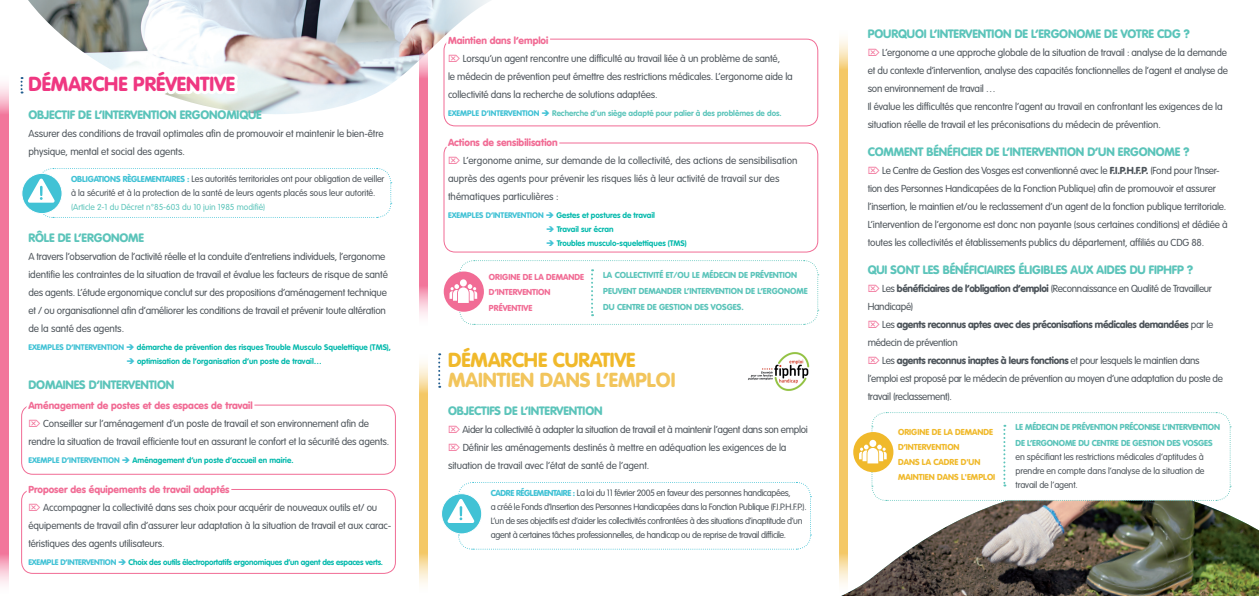
<style>
.page{position:relative;width:1259px;height:596px;background:#fff}
.page>*{position:absolute;margin:0;border:0;box-sizing:border-box;transform-origin:0 0}
.t1{font:900 20px "VAG Rounded Std";color:#f2c55c}
.t2{font:900 20px "VAG Rounded Std";color:#ef3781}
.t3{font:900 20px "VAG Rounded Std";color:#f0b92b}
.t4{font:900 12px "VAG Rounded Std";letter-spacing:-.01em;color:#5bc4ba}
.t5{font:300 10px/18px "VAG Rounded Std";letter-spacing:-.015em;color:#4d545a}
.t6{font:900 10px "VAG Rounded Std";color:#f16c95}
.t7{font:900 10px/18px "VAG Rounded Std";letter-spacing:-.03em;color:#4d545a}
.t8{font:300 9px/14px "VAG Rounded Std";letter-spacing:-.04em;color:#4d545a}
.t9{font:300 9px/14px "VAG Rounded Std";letter-spacing:-.01em;color:#4d545a}
.t10{font:900 8.5px/16px "VAG Rounded Std";color:#5bc4ba}
.t11{font:900 8.5px/15px "VAG Rounded Std";color:#f0b92b}
.t12{font:300 8.5px "VAG Rounded Std";color:#5bc4ba}
.t13{font:900 8.5px/15px "VAG Rounded Std";color:#f16c95}
.t14{font:700 8px "VAG Rounded Std";color:#03b9ac}
.t15{font:700 8px "VAG Rounded Std";letter-spacing:-.02em;color:#03b9ac}
.t16{font:700 8px "VAG Rounded Std";color:#5bc4ba}
.s1{font-weight:900;font-size:8.5px;color:#41c2d5}
.s2{font-weight:900;color:#41c2d5}
.s3{color:#41c2d5}
.s4{font-weight:900}
.s5{font-weight:300}
</style>
<div class="page">
<img style="left:28px;top:0;width:416px;height:117px">
<img style="left:848px;top:485px;width:411px;height:110px">
<div style="left:21px;top:404px;width:375px;height:70px;border:1px solid #f16c95;border-radius:11px"></div>
<div style="left:21px;top:489px;width:375px;height:84px;border:1px solid #f16c95;border-radius:11px"></div>
<div style="left:444px;top:39px;width:374px;height:87px;border:1px solid #f16c95;border-radius:11px"></div>
<svg style="left:22px;top:173px;width:40px;height:40px"></svg>
<div style="left:21px;top:173px;width:42px;height:41px;border:1px solid #fff;border-radius:50%"></div>
<svg style="left:441px;top:493px;width:41px;height:40px"></svg>
<div style="left:441px;top:493px;width:41px;height:41px;border:1px solid #fff;border-radius:50%"></div>
<div style="left:249px;top:399px;width:5px;height:11px;border:4px solid #fff"></div>
<svg style="left:21px;top:3px;width:220px;height:114px"></svg>
<svg style="left:27px;top:168px;width:365px;height:50px"></svg>
<svg style="left:447px;top:482px;width:364px;height:68px"></svg>
<div style="left:444px;top:143px;width:374px;height:109px;border:1px solid #f16c95;border-radius:11px"></div>
<svg style="left:443px;top:114px;width:118px;height:36px"></svg>
<div style="left:853px;top:432px;width:40px;height:40px;background:#f0b92b;border-radius:50%"></div>
<svg style="left:859px;top:412px;width:372px;height:89px"></svg>
<svg style="left:438px;top:260px;width:381px;height:128px"></svg>
<div style="left:0;top:72px;width:9px;height:523px;background:#f2769b"></div>
<svg style="left:420px;top:36px;width:8px;height:281px;background:#f087a5"></svg>
<svg style="left:420px;top:362px;width:8px;height:223px;background:#f5d07e"></svg>
<div style="left:839px;top:27px;width:9px;height:568px;background:#f4c866"></div>
<img style="left:746px;top:351px;width:65px;height:40px">
<svg style="left:23px;top:399px;width:229px;height:13px"></svg>
<svg style="left:25px;top:489px;width:208px;height:4px"></svg>
<svg style="left:444px;top:0;width:106px;height:66px"></svg>
<h1 class="t2" style="left:28px;top:72px;width:208px">DÉMARCHE PRÉVENTIVE</h1>
<p class="t4" style="left:28px;top:107px;width:235px">OBJECTIF DE L’INTERVENTION ERGONOMIQUE</p>
<p class="t5" style="left:28px;top:125px;width:357px">Assurer des conditions de travail optimales afin de promouvoir et maintenir le bien-être physique, mental et social des agents.</p>
<p class="t9" style="left:71px;top:172px;width:315px"><span class="s1">OBLIGATIONS RÈGLEMENTAIRES :</span> Les autorités territoriales ont pour obligation de veiller à la sécurité et à la protection de la santé de leurs agents placés sous leur autorité.</p>
<p class="t12" style="left:71px;top:202px;width:196px">(Article 2-1 du Décret n°85-603 du 10 juin 1985 modifié)</p>
<p class="t4" style="left:28px;top:230px;width:117px">RÔLE DE L’ERGONOME</p>
<p class="t5" style="left:28px;top:247px;width:361px">A travers l’observation de l’activité réelle et la conduite d’entretiens individuels, l’ergonome identifie les contraintes de la situation de travail et évalue les facteurs de risque de santé des agents. L’étude ergonomique conclut sur des propositions d’aménagement technique et / ou organisationnel afin d’améliorer les conditions de travail et prévenir toute altération de la santé des agents.</p>
<p class="t14" style="left:28px;top:342px;width:364px"><span class="s2">EXEMPLES D’INTERVENTION</span> <span class="s3">➔</span> démarche de prévention des risques Trouble Musculo Squelettique (TMS),</p>
<p class="t14" style="left:126px;top:356px;width:197px"><span class="s3">➔</span> optimisation de l’organisation d’un poste de travail…</p>
<p class="t4" style="left:28px;top:377px;width:147px">DOMAINES D’INTERVENTION</p>
<p class="t6" style="left:28px;top:399px;width:226px">Aménagement de postes et des espaces de travail</p>
<p class="t5" style="left:28px;top:414px;width:362px;text-align:center">Conseiller sur l’aménagement d’un poste de travail et son environnement afin de<br>rendre la situation de travail efficiente tout en assurant le confort et la sécurité des agents.</p>
<p class="t14" style="left:28px;top:455px;width:267px"><span class="s2">EXEMPLE D’INTERVENTION</span> <span class="s3">➔</span> Aménagement d’un poste d’accueil en mairie.</p>
<p class="t6" style="left:28px;top:483px;width:203px">Proposer des équipements de travail adaptés</p>
<p class="t5" style="left:28px;top:498px;width:364px;text-indent:15px">Accompagner la collectivité dans ses choix pour acquérir de nouveaux outils et/ ou équipements de travail afin d’assurer leur adaptation à la situation de travail et aux carac&shy;téristiques des agents utilisateurs.</p>
<p class="t15" style="left:28px;top:557px;width:356px"><span class="s2">EXEMPLE D’INTERVENTION</span> <span class="s3">➔</span> Choix des outils électroportatifs ergonomiques d’un agent des espaces verts.</p>
<p class="t6" style="left:448px;top:34px;width:102px">Maintien dans l’emploi</p>
<p class="t5" style="left:448px;top:50px;width:346px;text-indent:15px">Lorsqu’un agent rencontre une difficulté au travail liée à un problème de santé,<br>le médecin de prévention peut émettre des restrictions médicales. L’ergonome aide la collectivité dans la recherche de solutions adaptées.</p>
<p class="t16" style="left:448px;top:108px;width:335px"><span class="s2">EXEMPLE D’INTERVENTION</span> <span class="s3">➔</span> Recherche d’un siège adapté pour palier à des problèmes de dos.</p>
<p class="t6" style="left:448px;top:136px;width:111px">Actions de sensibilisation</p>
<p class="t5" style="left:448px;top:152px;width:351px;text-indent:15px">L’ergonome anime, sur demande de la collectivité, des actions de sensibilisation auprès des agents pour prévenir les risques liés à leur activité de travail sur des thématiques particulières :</p>
<p class="t14" style="left:448px;top:210px;width:208px"><span class="s2">EXEMPLES D’INTERVENTION</span> <span class="s3">➔</span> Gestes et postures de travail</p>
<p class="t14" style="left:546px;top:224px;width:69px"><span class="s3">➔</span> Travail sur écran</p>
<p class="t14" style="left:546px;top:238px;width:142px"><span class="s3">➔</span> Troubles musculo-squelettiques (TMS)</p>
<p class="t13" style="left:489px;top:270px;width:97px">ORIGINE DE LA DEMANDE<br>D’INTERVENTION<br>PRÉVENTIVE</p>
<p class="t10" style="left:603px;top:267px;width:206px">LA COLLECTIVITÉ ET/OU LE MÉDECIN DE PRÉVENTION<br>PEUVENT DEMANDER L’INTERVENTION DE L’ERGONOME<br>DU CENTRE DE GESTION DES VOSGES.</p>
<h1 class="t3" style="left:448px;top:348px;width:189px">DÉMARCHE CURATIVE</h1>
<h1 class="t1" style="left:448px;top:368px;width:229px">MAINTIEN DANS L’EMPLOI</h1>
<p class="t4" style="left:448px;top:403px;width:156px">OBJECTIFS DE L’INTERVENTION</p>
<p class="t5" style="left:462px;top:421px;width:347px">Aider la collectivité à adapter la situation de travail et à maintenir l’agent dans son emploi</p>
<p class="t5" style="left:463px;top:439px;width:325px">Définir les aménagements destinés à mettre en adéquation les exigences de la</p>
<p class="t5" style="left:448px;top:457px;width:203px">situation de travail avec l’état de santé de l’agent.</p>
<p class="t8" style="left:491px;top:485px;width:317px"><span class="s1">CADRE RÉGLEMENTAIRE :</span> La loi du 11 février 2005 en faveur des personnes handicapées,<br>a créé le Fonds d’Insertion des Personnes Handicapées dans la Fonction Publique (F.I.P.H.F.P.).<br>L’un de ses objectifs est d’aider les collectivités confrontées à des situations d’inaptitude d’un agent à certaines tâches professionnelles, de handicap ou de reprise de travail difficile.</p>
<p class="t4" style="left:867px;top:26px;width:324px">POURQUOI L’INTERVENTION DE L’ERGONOME DE VOTRE CDG ?</p>
<p class="t5" style="left:867px;top:43px;width:362px;text-indent:15px">L’ergonome a une approche globale de la situation de travail : analyse de la demande et du contexte d’intervention, analyse des capacités fonctionnelles de l’agent et analyse de son environnement de travail …<br>Il évalue les difficultés que rencontre l’agent au travail en confrontant les exigences de la situation réelle de travail et les préconisations du médecin de prévention.</p>
<p class="t4" style="left:867px;top:144px;width:323px">COMMENT BÉNÉFICIER DE L’INTERVENTION D’UN ERGONOME ?</p>
<p class="t5" style="left:867px;top:161px;width:362px;text-indent:14px">Le Centre de Gestion des Vosges est conventionné avec le <span class="s4">F.I.P.H.F.P.</span> (Fond pour l’Inser&shy;tion des Personnes Handicapées de la Fonction Publique) afin de promouvoir et assurer l’insertion, le maintien et/ou le reclassement d’un agent de la fonction publique territoriale.<br>L’intervention de l’ergonome est donc non payante (sous certaines conditions) et dédiée à toutes les collectivités et établissements publics du département, affiliés au CDG 88.</p>
<p class="t4" style="left:867px;top:262px;width:327px">QUI SONT LES BÉNÉFICIAIRES ÉLIGIBLES AUX AIDES DU FIPHFP ?</p>
<p class="t5" style="left:867px;top:279px;width:346px;text-indent:14px">Les <span class="s4">bénéficiaires de l’obligation d’emploi</span> (Reconnaissance en Qualité de Travailleur<br>Handicapé)</p>
<p class="t7" style="left:867px;top:315px;width:347px;text-indent:14px"><span class="s5">Les</span> agents reconnus aptes avec des préconisations médicales demandées <span class="s5">par le médecin de prévention</span></p>
<p class="t5" style="left:867px;top:351px;width:357px;text-indent:14px">Les <span class="s4">agents reconnus inaptes à leurs fonctions</span> et pour lesquels le maintien dans l’emploi est proposé par le médecin de prévention au moyen d’une adaptation du poste de travail (reclassement).</p>
<p class="t11" style="left:898px;top:425px;width:99px">ORIGINE DE LA DEMANDE<br>D’INTERVENTION<br>DANS LA CADRE D'UN<br>MAINTIEN DANS L'EMPLOI</p>
<p class="t10" style="left:1015px;top:419px;width:206px">LE MÉDECIN DE PRÉVENTION PRÉCONISE L’INTERVENTION<br>DE L’ERGONOME DU CENTRE DE GESTION DES VOSGES</p>
<p class="t8" style="left:1015px;top:450px;width:190px;text-align:justify">en spécifiant les restrictions médicales d’aptitudes à prendre en compte dans l’analyse de la situation de travail de l’agent.</p>
</div>
